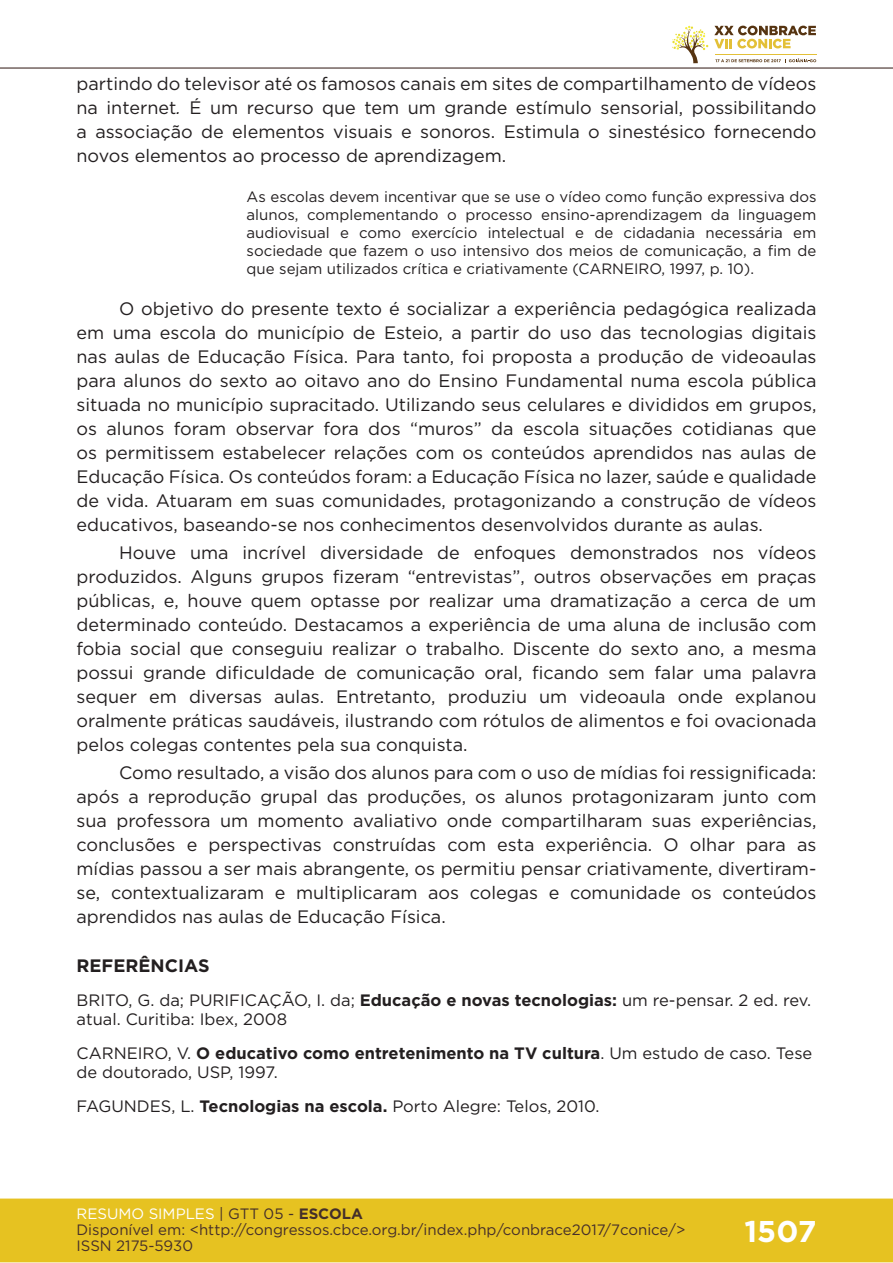
<style>
.page{position:relative;width:893px;height:1263px;background:#fff}
.page>*{position:absolute;margin:0;border:0;box-sizing:border-box;transform-origin:0 0}
.t1{font:700 30px "Gotham";color:#fff}
.t2{font:18px/24px "Gotham";color:#231f20;text-align:justify}
.t3{font:700 18px "Gotham";color:#231f20}
.t4{font:16.5px/18.9px "Gotham";color:#231f20}
.t5{font:15px/18px "Gotham";color:#231f20;text-align:justify}
.t6{font:15px/16px "Gotham";color:#462f2a}
.s1{font-style:italic}
.s2{font-weight:700}
.s3{color:#fff}
.s4{color:#442f2a}
.s5{font-weight:700;color:#442f2a}
</style>
<div class="page">
<div style="left:0;top:1198px;width:893px;height:64px;background:#e6c221;border:2px solid #e6c221"></div>
<hr style="left:0;top:67px;width:893px;height:2px;background:#442f2a">
<svg style="left:672px;top:26px;width:144px;height:37px"></svg>
<hr style="left:0;top:0;width:1px;height:150px;background:#fff">
<p class="t2" style="left:77px;top:72px;width:741px">partindo do televisor até os famosos canais em sites de compartilhamento de vídeos na internet<span class="s1">.</span> É um recurso que tem um grande estímulo sensorial, possibilitando a associação de elementos visuais e sonoros. Estimula o sinestésico fornecendo novos elementos ao processo de aprendizagem.</p>
<p class="t5" style="left:247px;top:187px;width:571px">As escolas devem incentivar que se use o vídeo como função expressiva dos alunos, complementando o processo ensino-aprendizagem da linguagem audiovisual e como exercício intelectual e de cidadania necessária em sociedade que fazem o uso intensivo dos meios de comunicação, a fim de que sejam utilizados crítica e criativamente (CARNEIRO, 1997, p. 10).</p>
<p class="t2" style="left:77px;top:296px;width:741px;text-indent:43px">O objetivo do presente texto é socializar a experiência pedagógica realizada em uma escola do município de Esteio, a partir do uso das tecnologias digitais nas aulas de Educação Física. Para tanto, foi proposta a produção de videoaulas para alunos do sexto ao oitavo ano do Ensino Fundamental numa escola pública situada no município supracitado. Utilizando seus celulares e divididos em grupos, os alunos foram observar fora dos “muros” da escola situações cotidianas que os permitissem estabelecer relações com os conteúdos aprendidos nas aulas de Educação Física. Os conteúdos foram: a Educação Física no lazer, saúde e qualidade de vida. Atuaram em suas comunidades, protagonizando a construção de vídeos educativos, baseando-se nos conhecimentos desenvolvidos durante as aulas.</p>
<p class="t2" style="left:77px;top:540px;width:741px;text-indent:43px">Houve uma incrível diversidade de enfoques demonstrados nos vídeos produzidos. Alguns grupos fizeram “entrevistas”, outros observações em praças públicas, e, houve quem optasse por realizar uma dramatização a cerca de um determinado conteúdo. Destacamos a experiência de uma aluna de inclusão com fobia social que conseguiu realizar o trabalho. Discente do sexto ano, a mesma possui grande dificuldade de comunicação oral, ficando sem falar uma palavra sequer em diversas aulas. Entretanto, produziu um videoaula onde explanou oralmente práticas saudáveis, ilustrando com rótulos de alimentos e foi ovacionada pelos colegas contentes pela sua conquista.</p>
<p class="t2" style="left:77px;top:760px;width:741px;text-indent:43px">Como resultado, a visão dos alunos para com o uso de mídias foi ressignificada: após a reprodução grupal das produções, os alunos protagonizaram junto com sua professora um momento avaliativo onde compartilharam suas experiências, conclusões e perspectivas construídas com esta experiência. O olhar para as mídias passou a ser mais abrangente, os permitiu pensar criativamente, divertiram&shy;se, contextualizaram e multiplicaram aos colegas e comunidade os conteúdos aprendidos nas aulas de Educação Física.</p>
<p class="t3" style="left:77px;top:953px;width:135px">REFERÊNCIAS</p>
<p class="t4" style="left:77px;top:990px;width:736px">BRITO, G. da; PURIFICAÇÃO, I. da; <span class="s2">Educação e novas tecnologias:</span> um re-pensar. 2 ed. rev. atual. Curitiba: Ibex, 2008</p>
<p class="t4" style="left:77px;top:1043px;width:737px">CARNEIRO, V. <span class="s2">O educativo como entretenimento na TV cultura</span>. Um estudo de caso. Tese de doutorado, USP, 1997.</p>
<p class="t4" style="left:77px;top:1096px;width:525px">FAGUNDES, L. <span class="s2">Tecnologias na escola.</span> Porto Alegre: Telos, 2010.</p>
<p class="t6" style="left:77px;top:1205px;width:610px"><span class="s3">RESUMO SIMPLES</span> <span class="s4">| GTT 05 -</span> <span class="s5">ESCOLA<br></span>Disponível em: &lt;http://congressos.cbce.org.br/index.php/conbrace2017/7conice/&gt;<br>ISSN 2175-5930</p>
<h1 class="t1" style="left:744px;top:1212px;width:73px">1507</h1>
</div>
